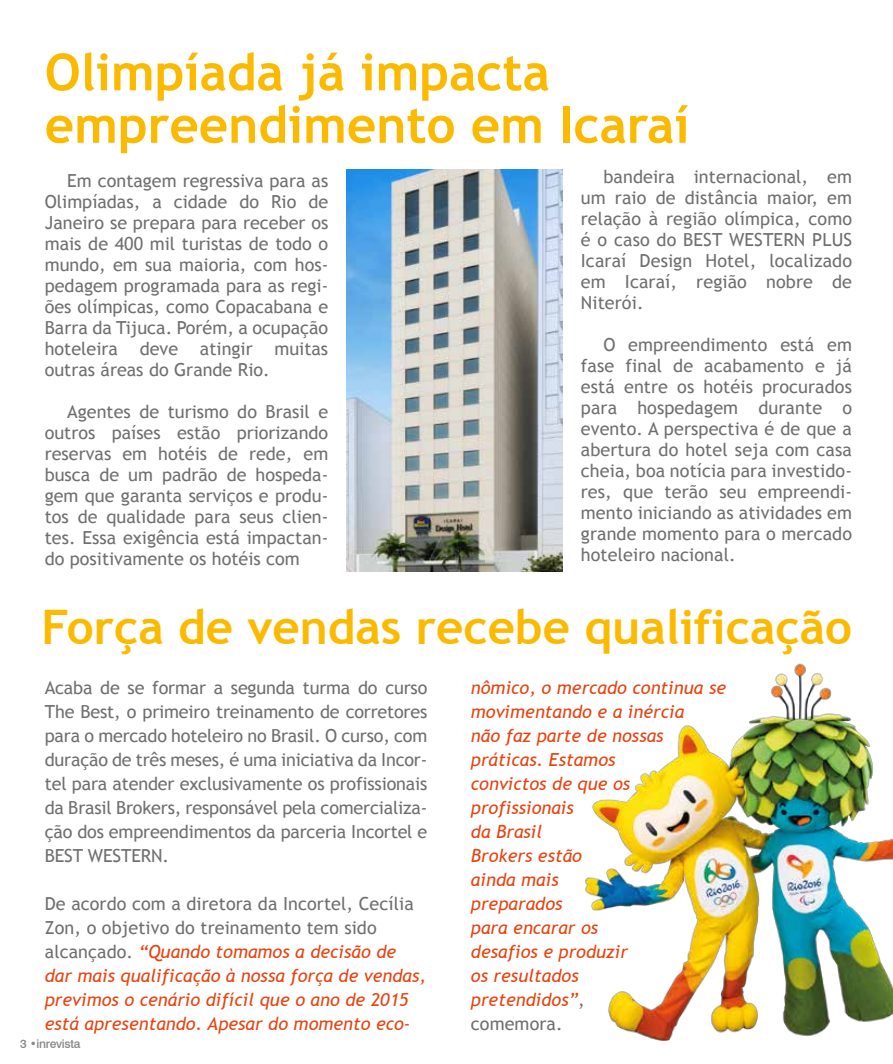
<style>
.page{position:relative;width:893px;height:1064px;background:#fff}
.page>*{position:absolute;margin:0;border:0;box-sizing:border-box;transform-origin:0 0}
.t1{font:700 51px/52.5px "Trebuchet MS";color:#fbba00}
.t2{font:700 47.55px "Trebuchet MS";color:#fbba00}
.t3{font:18px/21px "Trebuchet MS";color:#706f6f;text-align:justify}
.t4{font:italic 18px/24px "Trebuchet MS";letter-spacing:.005em;color:#e74310}
.t5{font:500 12px "Swiss 721 BT";letter-spacing:-.025em;color:#878787}
.s1{font-style:normal;color:#706f6f}
</style>
<div class="page">
<img style="left:346px;top:170px;width:216px;height:402px">
<img style="left:585px;top:663px;width:308px;height:377px">
<h1 class="t1" style="left:45px;top:46px;width:646px">Olimpíada já impacta empreendimento em Icaraí</h1>
<p class="t3" style="left:45px;top:170px;width:285px;text-indent:22px">Em contagem regressiva para as Olimpíadas, a cidade do Rio de Janeiro se prepara para receber os mais de 400 mil turistas de todo o mundo, em sua maioria, com hos&shy;pedagem programada para as regi&shy;ões olímpicas, como Copacabana e Barra da Tijuca. Porém, a ocupação hoteleira deve atingir muitas outras áreas do Grande Rio.</p>
<p class="t3" style="left:45px;top:401px;width:285px;text-indent:22px">Agentes de turismo do Brasil e outros países estão priorizando reservas em hotéis de rede, em busca de um padrão de hospeda&shy;gem que garanta serviços e produ&shy;tos de qualidade para seus clien&shy;tes. Essa exigência está impactan&shy;do positivamente os hotéis com</p>
<p class="t3" style="left:581px;top:166px;width:273px;text-indent:22px">bandeira internacional, em um raio de distância maior, em relação à região olímpica, como é o caso do BEST WESTERN PLUS Icaraí Design Hotel, localizado em Icaraí, região nobre de Niterói.</p>
<p class="t3" style="left:581px;top:334px;width:273px;text-indent:22px">O empreendimento está em fase final de acabamento e já está entre os hotéis procurados para hospedagem durante o evento. A perspectiva é de que a abertura do hotel seja com casa cheia, boa notícia para investido&shy;res, que terão seu empreendi&shy;mento iniciando as atividades em grande momento para o mercado hoteleiro nacional.</p>
<h2 class="t2" style="left:41px;top:597px;width:812px">Força de vendas recebe qualificação</h2>
<p class="t3" style="left:45px;top:675px;width:384px;line-height:24px">Acaba de se formar a segunda turma do curso The Best, o primeiro treinamento de corretores para o mercado hoteleiro no Brasil. O curso, com duração de três meses, é uma iniciativa da Incor&shy;tel para atender exclusivamente os profissionais da Brasil Brokers, responsável pela comercializa&shy;ção dos empreendimentos da parceria Incortel e BEST WESTERN.</p>
<p class="t4" style="left:45px;top:891px;width:383px"><span class="s1">De acordo com a diretora da Incortel, Cecília Zon, o objetivo do treinamento tem sido alcançado.</span> “Quando tomamos a decisão de dar mais qualificação à nossa força de vendas, previmos o cenário difícil que o ano de 2015 está apresentando. Apesar do momento eco-</p>
<p class="t4" style="left:471px;top:675px;width:257px">nômico, o mercado continua se movimentando e a inércia<br>não faz parte de nossas práticas. Estamos<br>convictos de que os profissionais<br>da Brasil<br>Brokers estão<br>ainda mais<br>preparados<br>para encarar os<br>desafios e produzir<br>os resultados<br>pretendidos”<span class="s1">,<br>comemora.</span></p>
<p class="t5" style="left:20px;top:1036px;width:61px">3 •inrevista</p>
</div>
